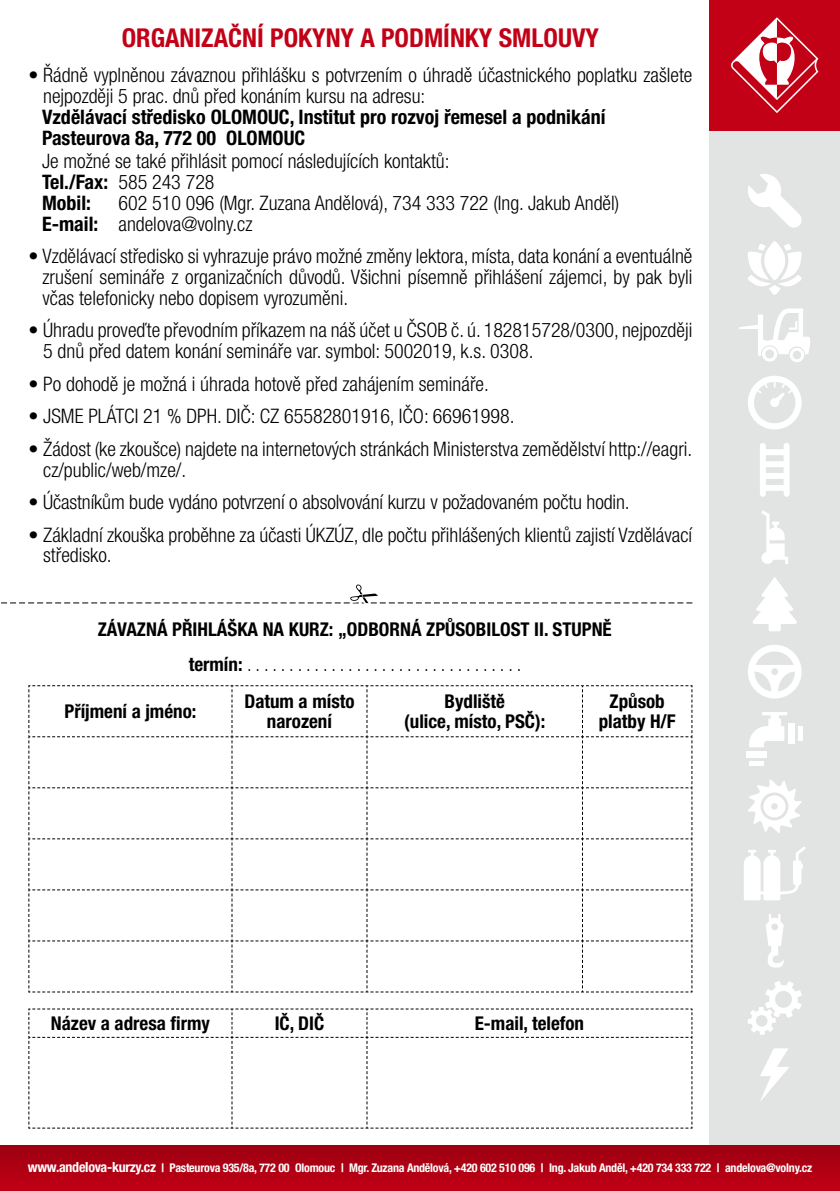
<style>
.page{position:relative;width:840px;height:1191px;background:#fff}
.page>*{position:absolute;margin:0;border:0;box-sizing:border-box;transform-origin:0 0}
.t1{font:700 condensed 26px "Helvetica Neue LT Pro";color:#c20016}
.t2{font:300 condensed 20px/20.8px "Helvetica Neue LT Pro";color:#000}
.t3{font:700 condensed 20px/20.8px "Helvetica Neue LT Pro";color:#000}
.t4{font:700 condensed 19px/20px "Helvetica Neue LT Pro";color:#000;text-align:center}
.t5{font:700 condensed 12px "Helvetica Neue LT Pro";letter-spacing:-.02em;color:#fff}
.s1{font-weight:700}
.s2{font-weight:300}
.s3{font-size:14px}
</style>
<div class="page">
<svg style="left:28px;top:685px;width:664px;height:308px"></svg>
<svg style="left:28px;top:1008px;width:664px;height:121px"></svg>
<svg style="left:1px;top:584px;width:691px;height:20px"></svg>
<div style="left:709px;top:130px;width:130px;height:1015px;background:#e2e3e3"></div>
<svg style="left:739px;top:308px;width:71px;height:54px"></svg>
<svg style="left:748px;top:241px;width:53px;height:54px"></svg>
<svg style="left:760px;top:1048px;width:29px;height:53px"></svg>
<svg style="left:748px;top:645px;width:53px;height:53px"></svg>
<svg style="left:761px;top:510px;width:26px;height:54px"></svg>
<svg style="left:748px;top:376px;width:53px;height:53px"></svg>
<svg style="left:748px;top:981px;width:53px;height:54px"></svg>
<svg style="left:766px;top:914px;width:17px;height:53px"></svg>
<div style="left:748px;top:761px;width:15px;height:5px;background:#fff"></div>
<div style="left:797px;top:726px;width:5px;height:15px;background:#fff"></div>
<div style="left:787px;top:723px;width:7px;height:20px;background:#fff"></div>
<div style="left:746px;top:750px;width:20px;height:7px;background:#fff"></div>
<svg style="left:749px;top:712px;width:37px;height:35px"></svg>
<svg style="left:748px;top:174px;width:54px;height:54px"></svg>
<svg style="left:744px;top:847px;width:61px;height:53px"></svg>
<svg style="left:760px;top:443px;width:29px;height:54px"></svg>
<svg style="left:753px;top:577px;width:43px;height:54px"></svg>
<svg style="left:748px;top:779px;width:53px;height:54px"></svg>
<div style="left:709px;top:0;width:130px;height:130px;background:#c20016"></div>
<svg style="left:731px;top:17px;width:87px;height:96px"></svg>
<div style="left:0;top:1145px;width:839px;height:46px;background:linear-gradient(to bottom,#9c0011,#c00015)"></div>
<h1 class="t1" style="left:122px;top:22px;width:478px">Organizační pokyny a podmínky smlouvy</h1>
<p class="t2" style="left:43px;top:65px;width:650px;text-indent:-15px">• Řádně vyplněnou závaznou přihlášku s potvrzením o úhradě účastnického poplatku zašlete nejpozději 5 prac. dnů před konáním kursu na adresu:</p>
<p class="t3" style="left:42px;top:106px;width:564px">Vzdělávací středisko OLOMOUC, Institut pro rozvoj řemesel a podnikání<br>Pasteurova 8a, 772 00 OLO</p>
<p class="t3" style="left:257px;top:127px;width:27px">MOUC</p>
<p class="t2" style="left:42px;top:151px;width:409px">Je možné se také přihlásit pomocí následujících kontaktů:<br><span class="s1">Tel./Fax:</span> 585 243 728<br><span class="s1">Mobil:</span></p>
<p class="t2" style="left:42px;top:192px;width:578px;text-indent:76px">602 510 096 (Mgr. Zuzana Andělová), 734 333 722 (Ing. Jakub Anděl)<br><span class="s1">E-mail:</span> andelova@volny.cz</p>
<p class="t2" style="left:42px;top:246px;width:651px;text-align:justify;text-indent:-14px">• Vzdělávací středisko si vyhrazuje právo možné změny lektora, místa, data konání a eventuálně zrušení semináře z organizačních důvodů. Všichni písemně přihlášení zájemci, by pak byli včas telefonicky nebo dopisem vyrozuměni.</p>
<p class="t2" style="left:43px;top:320px;width:650px;text-indent:-15px">• Úhradu proveďte převodním příkazem na náš účet u ČSOB č. ú. 182815728/0300, nejpozději<br>5 dnů před datem konání semináře var. symbol: 5002019, k.s. 0308.</p>
<p class="t2" style="left:28px;top:373px;width:462px">• Po dohodě je možná i úhrada hotově před zahájením semináře.</p>
<p class="t2" style="left:28px;top:405px;width:487px">• JSME PLÁTCI 21 % DPH. DIČ: CZ 65582801916, IČO: 66961998.</p>
<p class="t2" style="left:43px;top:438px;width:650px;text-indent:-15px">• Žádost (ke zkoušce) najdete na internetových stránkách Ministerstva zemědělství http://eagri. cz/public/web/mze/.</p>
<p class="t2" style="left:28px;top:491px;width:602px">• Účastníkům bude vydáno potvrzení o absolvování kurzu v požadovaném počtu hodin.</p>
<p class="t2" style="left:43px;top:524px;width:650px;text-indent:-15px">• Základní zkouška proběhne za účasti ÚKZÚZ, dle počtu přihlášených klientů zajistí Vzdělávací středisko.</p>
<p class="t4" style="left:98px;top:612px;width:515px;line-height:34.2px">Závazná přihláška na kurz: „odborná způsobilost II . stupně termín:<span class="s2">.................................</span></p>
<p class="t4" style="left:64px;top:701px;width:133px">Příjmení a jméno:</p>
<p class="t4" style="left:244px;top:691px;width:111px">Datum a místo narození</p>
<p class="t4" style="left:404px;top:691px;width:142px">Bydliště<br>(ulice, místo, PSČ):</p>
<p class="t4" style="left:598px;top:691px;width:78px">Způsob platby H/F</p>
<p class="t4" style="left:51px;top:1013px;width:160px">Název a adresa firmy</p>
<p class="t4" style="left:274px;top:1013px;width:51px">IČ, DIČ</p>
<p class="t4" style="left:474px;top:1013px;width:111px">E-mail, telefon</p>
<p class="t5" style="left:28px;top:1160px;width:785px"><span class="s3">www.andelova-kurzy.cz</span> | Pasteurova 935/8a, 772 00 Olomouc | Mgr. Zuzana Andělová, +420 602 510 096 | I ng. Jakub Anděl, +420 734 333 722 | andelova@volny.cz</p>
</div>
